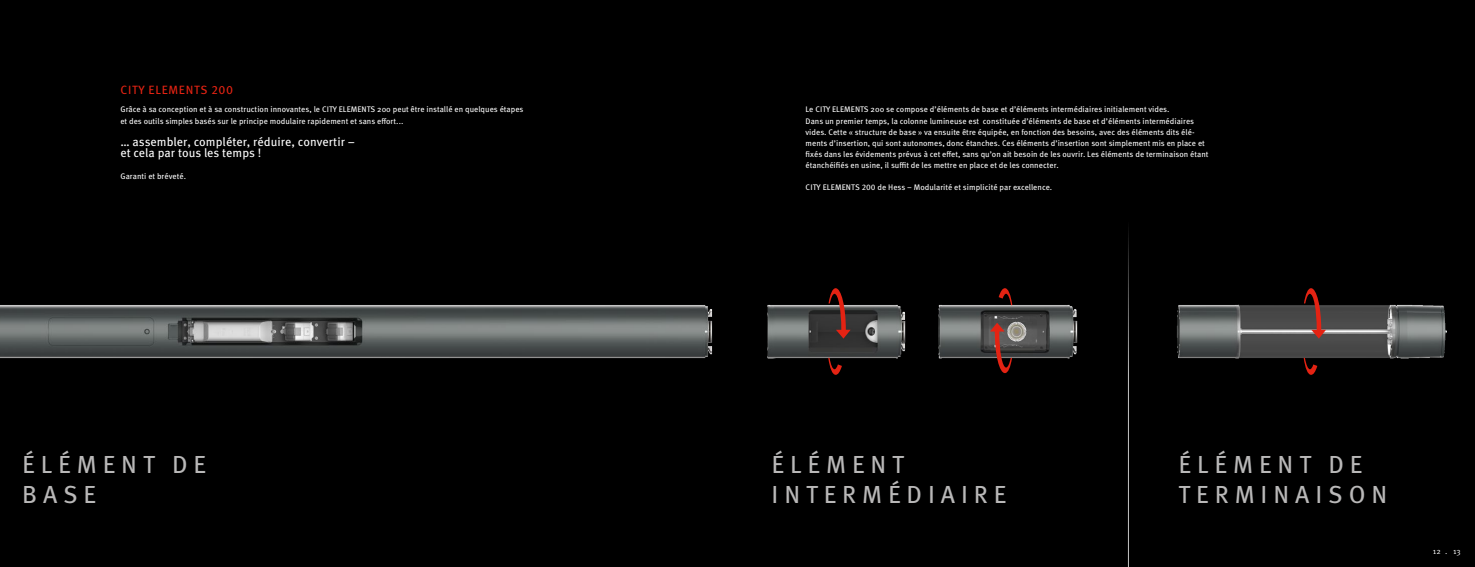
<style>
.page{position:relative;width:1475px;height:567px;background:#fff}
.page>*{position:absolute;margin:0;border:0;box-sizing:border-box;transform-origin:0 0}
.t1{font:24.7px/29.6px "Meta Pro";letter-spacing:.24em;color:#b9b8b8}
.t2{font:12.1px/11.1px "Meta Pro";letter-spacing:.005em;color:#fff}
.t3{font:12px "Meta Pro";letter-spacing:.06em;color:#e42313}
.t4{font:8.1px/11.1px "Meta Pro";letter-spacing:.005em;color:#fff}
.t5{font:8px "Meta Pro Norm";color:#fff}
</style>
<div class="page">
<div style="left:0;top:0;width:1474px;height:567px;background:#000"></div>
<hr style="left:1127px;top:221px;width:1px;height:346px;background:#c6c6c6">
<img style="left:0;top:305px;width:713px;height:54px">
<img style="left:767px;top:303px;width:311px;height:66px">
<img style="left:1177px;top:304px;width:268px;height:66px">
<svg style="left:828px;top:288px;width:22px;height:51px"></svg>
<svg style="left:828px;top:358px;width:13px;height:17px"></svg>
<svg style="left:1303px;top:288px;width:22px;height:51px"></svg>
<svg style="left:1303px;top:358px;width:13px;height:17px"></svg>
<svg style="left:989px;top:323px;width:22px;height:50px"></svg>
<svg style="left:998px;top:288px;width:14px;height:17px"></svg>
<h3 class="t3" style="left:120px;top:82px;width:114px">CITY ELEMENTS 200</h3>
<p class="t4" style="left:120px;top:104px;width:404px">Grâce à sa conception et à sa construction innovantes, le CITY ELEMENTS 200 peut être installé en quelques étapes et des outils simples basés sur le principe modulaire rapidement et sans effort...</p>
<h2 class="t2" style="left:120px;top:136px;width:236px">… assembler, compléter, réduire, convertir – et cela par tous les temps !</h2>
<p class="t4" style="left:120px;top:171px;width:67px">Garanti et bréveté.</p>
<p class="t4" style="left:805px;top:104px;width:404px">Le CITY ELEMENTS 200 se compose d’éléments de base et d’éléments intermédiaires initialement vides.<br>Dans un premier temps, la colonne lumineuse est constituée d’éléments de base et d’éléments intermédiaires vides. Cette « structure de base » va ensuite être équipée, en fonction des besoins, avec des éléments dits élé&shy;ments d’insertion, qui sont autonomes, donc étanches. Ces éléments d’insertion sont simplement mis en place et fixés dans les évidements prévus à cet effet, sans qu’on ait besoin de les ouvrir. Les éléments de terminaison étant étanchéifiés en usine, il suffit de les mettre en place et de les connecter.</p>
<p class="t4" style="left:805px;top:182px;width:248px">CITY ELEMENTS 200 de Hess – Modularité et simplicité par excellence.</p>
<h1 class="t1" style="left:22px;top:450px;width:185px">ÉLÉMENT DE</h1>
<h1 class="t1" style="left:771px;top:450px;width:134px">ÉLÉMENT</h1>
<h1 class="t1" style="left:22px;top:479px;width:75px">BASE</h1>
<h1 class="t1" style="left:771px;top:479px;width:236px">INTERMÉDIAIRE</h1>
<h1 class="t1" style="left:1178px;top:450px;width:210px">ÉLÉMENT DE<br>TERMINAISON</h1>
<p class="t5" style="left:1432px;top:545px;width:29px">12 . 13</p>
</div>
